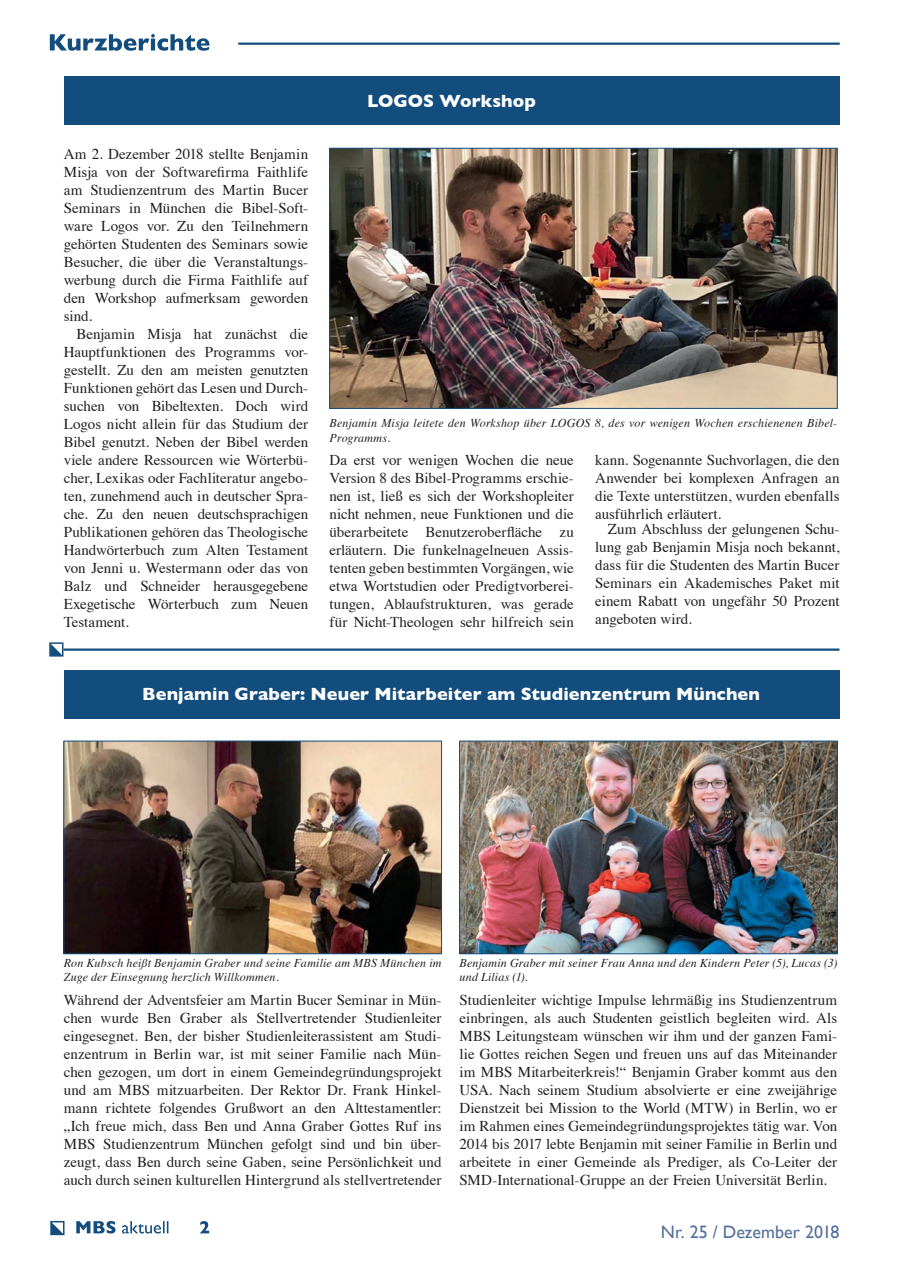
<style>
.page{position:relative;width:898px;height:1272px;background:#fff}
.page>*{position:absolute;margin:0;border:0;box-sizing:border-box;transform-origin:0 0}
.t1{font:700 18px "Gill Sans";letter-spacing:.005em;color:#fff}
.t2{font:18px "Gill Sans";color:#55709b}
.t3{font:15px/18px "Times";color:#231f20;text-align:justify}
.t4{font:italic 12px/14.4px "Times";letter-spacing:.015em;color:#231f20}
</style>
<div class="page">
<svg style="left:50px;top:34px;width:159px;height:17px"></svg>
<hr style="left:238px;top:43px;width:601px;height:2px;background:#134d7e">
<svg style="left:76px;top:1221px;width:133px;height:12px"></svg>
<div style="left:50px;top:1220px;width:14px;height:15px;border:2px solid #134d7e"></div>
<svg style="left:51px;top:1221px;width:13px;height:13px"></svg>
<hr style="left:63px;top:648px;width:776px;height:2px;background:#134d7e">
<div style="left:49px;top:642px;width:14px;height:14px;border:2px solid #134d7e"></div>
<svg style="left:50px;top:643px;width:13px;height:12px"></svg>
<div style="left:64px;top:670px;width:775px;height:48px;background:#134d7e"></div>
<div style="left:64px;top:77px;width:775px;height:48px;background:#134d7e"></div>
<img style="left:331px;top:150px;width:504px;height:257px">
<div style="left:329px;top:148px;width:508px;height:261px;border:1px solid #134d7e"></div>
<img style="left:65px;top:742px;width:375px;height:210px">
<div style="left:63px;top:740px;width:379px;height:214px;border:1px solid #134d7e"></div>
<img style="left:461px;top:742px;width:374px;height:210px">
<div style="left:459px;top:740px;width:378px;height:214px;border:1px solid #134d7e"></div>
<p class="t3" style="left:64px;top:143px;width:246px">Am 2. Dezember 2018 stellte Benjamin Misja von der Softwarefirma Faithlife am Studienzentrum des Martin Bucer Seminars in München die Bibel-Soft&shy;ware Logos vor. Zu den Teilnehmern gehörten Studenten des Seminars sowie Besucher, die über die Veranstaltungs&shy;werbung durch die Firma Faithlife auf den Workshop aufmerksam geworden sind.</p>
<p class="t3" style="left:64px;top:323px;width:246px;text-indent:13px">Benjamin Misja hat zunächst die Hauptfunktionen des Programms vor&shy;gestellt. Zu den am meisten genutzten Funktionen gehört das Lesen und Durch&shy;suchen von Bibeltexten. Doch wird Logos nicht allein für das Studium der Bibel genutzt. Neben der Bibel werden viele andere Ressourcen wie Wörterbü&shy;cher, Lexikas oder Fachliteratur angebo&shy;ten, zunehmend auch in deutscher Spra&shy;che. Zu den neuen deutschsprachigen Publikationen gehören das Theologische Handwörterbuch zum Alten Testament von Jenni u. Westermann oder das von Balz und Schneider herausgegebene Exegetische Wörterbuch zum Neuen Testament.</p>
<p class="t1" style="left:367px;top:86px;width:170px">LOGOS Workshop</p>
<p class="t4" style="left:329px;top:415px;width:509px">Benjamin Misja leitete den Workshop über LOGOS 8, des vor wenigen Wochen erschienenen Bibel-<br>Programms.</p>
<p class="t3" style="left:329px;top:449px;width:246px">Da erst vor wenigen Wochen die neue Version 8 des Bibel-Programms erschie&shy;nen ist, ließ es sich der Workshopleiter nicht nehmen, neue Funktionen und die überarbeitete Benutzeroberfläche zu erläutern. Die funkelnagelneuen Assis&shy;tenten geben bestimmten Vorgängen, wie etwa Wortstudien oder Predigtvorberei&shy;tungen, Ablaufstrukturen, was gerade für Nicht-Theologen sehr hilfreich sein</p>
<p class="t3" style="left:595px;top:449px;width:246px">kann. Sogenannte Suchvorlagen, die den Anwender bei komplexen Anfragen an die Texte unterstützen, wurden ebenfalls ausführlich erläutert.</p>
<p class="t3" style="left:595px;top:518px;width:246px;text-indent:13px">Zum Abschluss der gelungenen Schu&shy;lung gab Benjamin Misja noch bekannt, dass für die Studenten des Martin Bucer Seminars ein Akademisches Paket mit einem Rabatt von ungefähr 50 Prozent angeboten wird.</p>
<p class="t1" style="left:142px;top:680px;width:619px">Benjamin Graber: Neuer Mitarbeiter am Studienzentrum München</p>
<p class="t4" style="left:64px;top:955px;width:379px">Ron Kubsch heißt Benjamin Graber und seine Familie am MBS München im<br>Zuge der Einsegnung herzlich Willkommen.</p>
<p class="t4" style="left:459px;top:955px;width:379px">Benjamin Graber mit seiner Frau Anna und den Kindern Peter (5), Lucas (3) und Lilias (1).</p>
<p class="t3" style="left:64px;top:989px;width:379px">Während der Adventsfeier am Martin Bucer Seminar in Mün&shy;chen wurde Ben Graber als Stellvertretender Studienleiter eingesegnet. Ben, der bisher Studienleiterassistent am Studi&shy;enzentrum in Berlin war, ist mit seiner Familie nach Mün&shy;chen gezogen, um dort in einem Gemeindegründungsprojekt und am MBS mitzuarbeiten. Der Rektor Dr. Frank Hinkel&shy;mann richtete folgendes Grußwort an den Alttestamentler: „Ich freue mich, dass Ben und Anna Graber Gottes Ruf ins MBS Studienzentrum München gefolgt sind und bin über&shy;zeugt, dass Ben durch seine Gaben, seine Persönlichkeit und auch durch seinen kulturellen Hintergrund als stellvertretender</p>
<p class="t3" style="left:459px;top:989px;width:379px">Studienleiter wichtige Impulse lehrmäßig ins Studienzentrum einbringen, als auch Studenten geistlich begleiten wird. Als MBS Leitungsteam wünschen wir ihm und der ganzen Fami&shy;lie Gottes reichen Segen und freuen uns auf das Miteinander im MBS Mitarbeiterkreis!“ Benjamin Graber kommt aus den USA. Nach seinem Studium absolvierte er eine zweijährige Dienstzeit bei Mission to the World (MTW) in Berlin, wo er im Rahmen eines Gemeindegründungsprojektes tätig war. Von 2014 bis 2017 lebte Benjamin mit seiner Familie in Berlin und arbeitete in einer Gemeinde als Prediger, als Co-Leiter der SMD-International-Gruppe an der Freien Universität Berlin.</p>
<p class="t2" style="left:660px;top:1220px;width:180px">Nr. 25 / Dezember 2018</p>
</div>
